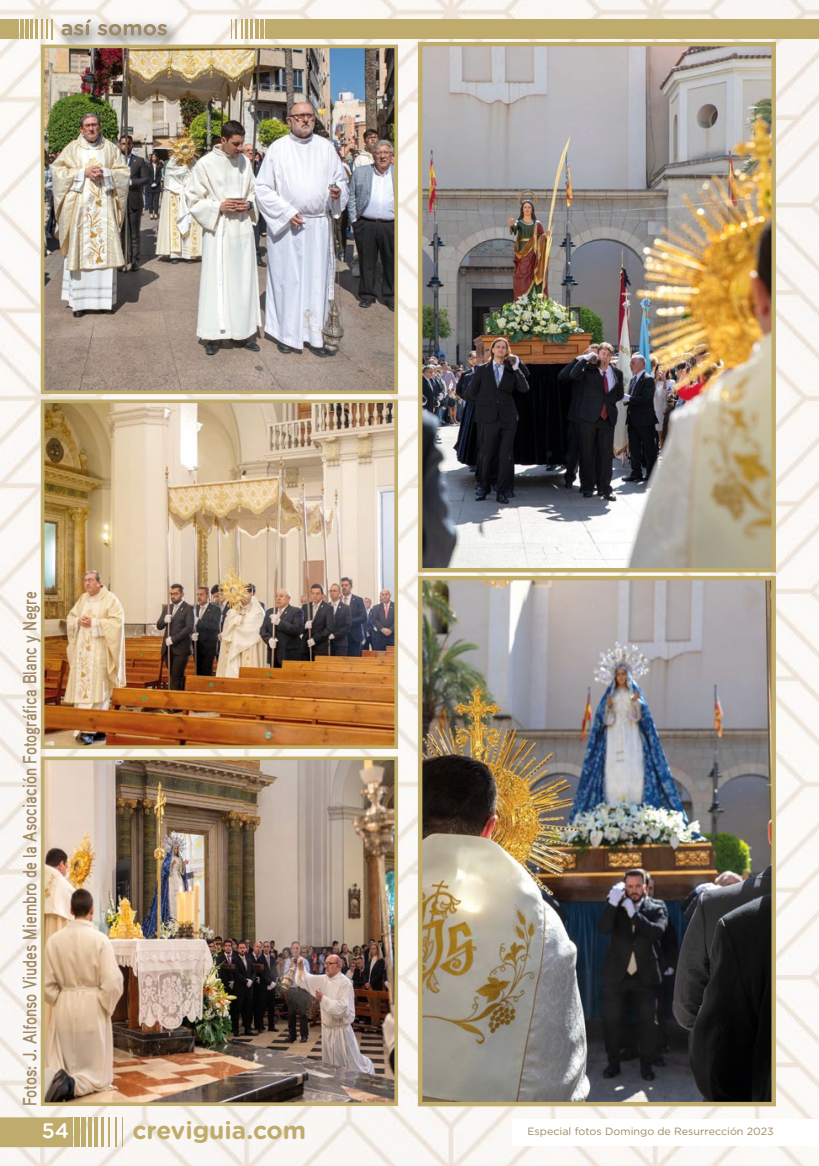
<style>
.page{position:relative;width:819px;height:1166px;background:#fff}
.page>*{position:absolute;margin:0;border:0;box-sizing:border-box;transform-origin:0 0}
.t1{font:700 24.5px "Gotham Rounded";color:#bfac6c}
.t2{font:500 21px "Gotham Rounded";color:#fff}
.t3{font:700 19.25px "Aaux Pro";color:#a08964;scale:.8 1}
.t4{font:10.5px "Gotham";color:#a08964}
</style>
<div class="page">
<img style="left:0;top:0;width:818px;height:1166px">
<div style="left:275px;top:20px;width:543px;height:19px;background:#bfac6c"></div>
<div style="left:270px;top:20px;width:5px;height:19px;background:#bfac6c"></div>
<hr style="left:265px;top:20px;width:4px;height:19px;background:#bfac6c">
<hr style="left:260px;top:20px;width:4px;height:19px;background:#bfac6c">
<hr style="left:255px;top:20px;width:3px;height:19px;background:#bfac6c">
<hr style="left:250px;top:20px;width:3px;height:19px;background:#bfac6c">
<svg style="left:231px;top:20px;width:17px;height:19px"></svg>
<div style="left:0;top:20px;width:6px;height:19px;background:#bfac6c"></div>
<div style="left:4px;top:20px;width:5px;height:19px;background:#bfac6c"></div>
<div style="left:9px;top:20px;width:5px;height:19px;background:#bfac6c"></div>
<hr style="left:15px;top:20px;width:4px;height:19px;background:#bfac6c">
<hr style="left:20px;top:20px;width:3px;height:19px;background:#bfac6c">
<hr style="left:25px;top:20px;width:3px;height:19px;background:#bfac6c">
<img style="left:51px;top:9px;width:136px;height:36px">
<svg style="left:31px;top:20px;width:22px;height:19px"></svg>
<svg style="left:61px;top:19px;width:30px;height:17px"></svg>
<svg style="left:98px;top:24px;width:69px;height:12px"></svg>
<div style="left:0;top:1117px;width:67px;height:30px;background:#bfac6c"></div>
<div style="left:67px;top:1117px;width:6px;height:30px;background:#bfac6c"></div>
<div style="left:74px;top:1117px;width:5px;height:30px;background:#bfac6c"></div>
<div style="left:81px;top:1117px;width:5px;height:30px;background:#bfac6c"></div>
<hr style="left:88px;top:1117px;width:4px;height:30px;background:#bfac6c">
<hr style="left:95px;top:1117px;width:3px;height:30px;background:#bfac6c">
<hr style="left:101px;top:1117px;width:3px;height:30px;background:#bfac6c">
<hr style="left:108px;top:1117px;width:2px;height:30px;background:#bfac6c">
<hr style="left:115px;top:1117px;width:1px;height:30px;background:#bfac6c">
<hr style="left:122px;top:1117px;width:1px;height:30px;background:#bfac6c">
<div style="left:512px;top:1119px;width:306px;height:26px;background:#fff"></div>
<img style="left:423px;top:47px;width:347px;height:520px">
<div style="left:418px;top:42px;width:357px;height:530px;border:4px solid #bfac6c"></div>
<img style="left:423px;top:581px;width:347px;height:520px">
<div style="left:418px;top:576px;width:357px;height:530px;border:4px solid #bfac6c"></div>
<img style="left:46px;top:50px;width:347px;height:339px">
<div style="left:41px;top:45px;width:357px;height:349px;border:4px solid #bfac6c"></div>
<img style="left:46px;top:404px;width:347px;height:340px">
<div style="left:41px;top:399px;width:357px;height:350px;border:4px solid #bfac6c"></div>
<img style="left:46px;top:761px;width:347px;height:340px">
<div style="left:41px;top:756px;width:357px;height:350px;border:4px solid #bfac6c"></div>
<p class="t3" style="left:17px;top:1106px;width:645px;rotate:-90deg">Fotos: J. Alfonso Viudes Miembro de la Asociación Fotográfica Blanc y Negre</p>
<p class="t2" style="left:42px;top:1116px;width:29px">54</p>
<p class="t1" style="left:132px;top:1112px;width:175px">creviguia.com</p>
<p class="t4" style="left:527px;top:1125px;width:248px">Especial fotos Domingo de Resurrección 2023</p>
</div>
